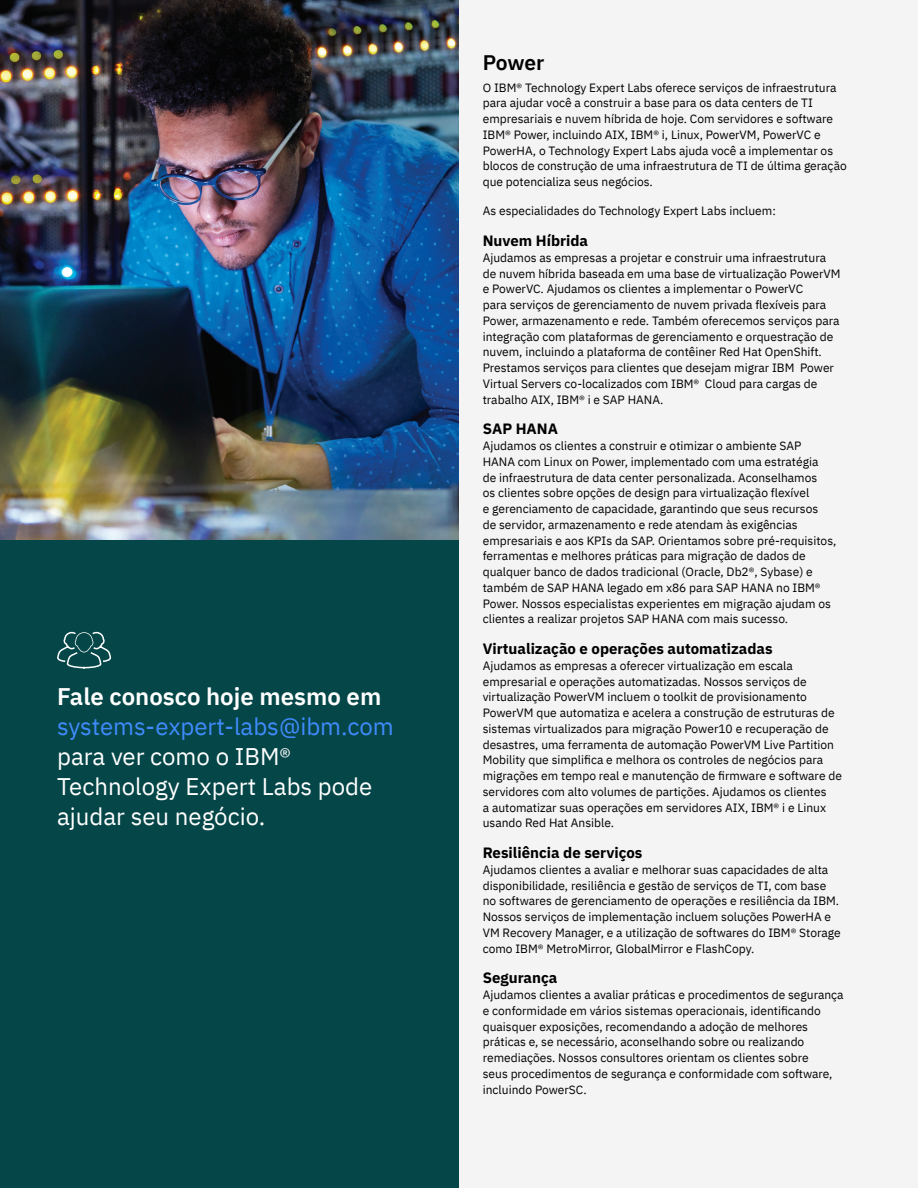
<style>
.page{position:relative;width:918px;height:1188px;background:#f4f4f4}
.page>*{position:absolute;margin:0;border:0;box-sizing:border-box;transform-origin:0 0}
.Subhead{font:24px/30px "IBM Plex Sans";color:#fff}
.Subhead-2{font:600 21px "IBM Plex Sans";letter-spacing:-.01em;color:#000}
.t1{font:700 15px "IBM Plex Sans";color:#000}
.t2{font:12px/15.8px "IBM Plex Sans";color:#000}
.s1{font-weight:600}
.s2{color:#408bfc}
</style>
<div class="page">
<div style="left:0;top:0;width:459px;height:1188px;background:#054648"></div>
<img style="left:0;top:0;width:459px;height:540px">
<svg style="left:57px;top:631px;width:55px;height:38px"></svg>
<p class="Subhead" style="left:57px;top:680px;width:338px"><span class="s1">Fale conosco hoje mesmo em </span><span class="s2">systems-expert-labs@ibm.com </span>para ver como o IBM®<br>Technology Expert Labs pode ajudar seu negócio.</p>
<p class="Subhead-2" style="left:483px;top:46px;width:63px">Power</p>
<p class="t2" style="left:483px;top:78px;width:366px">O IBM® Technology Expert Labs oferece serviços de infraestrutura para ajudar você a construir a base para os data centers de TI empresariais e nuvem híbrida de hoje. Com servidores e software IBM® Power, incluindo AIX, IBM® i, Linux, PowerVM, PowerVC e PowerHA, o Technology Expert Labs ajuda você a implementar os blocos de construção de uma infraestrutura de TI de última geração que potencializa seus negócios.</p>
<p class="t2" style="left:483px;top:202px;width:295px">As especialidades do Technology Expert Labs incluem:</p>
<p class="t1" style="left:483px;top:229px;width:107px">Nuvem Híbrida</p>
<p class="t2" style="left:483px;top:249px;width:359px">Ajudamos as empresas a projetar e construir uma infraestrutura de nuvem híbrida baseada em uma base de virtualização PowerVM e PowerVC. Ajudamos os clientes a implementar o PowerVC<br>para serviços de gerenciamento de nuvem privada flexíveis para Power, armazenamento e rede. Também oferecemos serviços para integração com plataformas de gerenciamento e orquestração de nuvem, incluindo a plataforma de contêiner Red Hat OpenShift.<br>Prestamos serviços para clientes que desejam migrar IBM Power Virtual Servers co-localizados com IBM® Cloud para cargas de trabalho AIX, IBM® i e SAP HANA.</p>
<p class="t1" style="left:483px;top:417px;width:77px">SAP HANA</p>
<p class="t2" style="left:483px;top:437px;width:355px">Ajudamos os clientes a construir e otimizar o ambiente SAP HANA com Linux on Power, implementado com uma estratégia<br>de infraestrutura de data center personalizada. Aconselhamos<br>os clientes sobre opções de design para virtualização flexível<br>e gerenciamento de capacidade, garantindo que seus recursos<br>de servidor, armazenamento e rede atendam às exigências empresariais e aos KPIs da SAP. Orientamos sobre pré-requisitos, ferramentas e melhores práticas para migração de dados de qualquer banco de dados tradicional (Oracle, Db2®, Sybase) e também de SAP HANA legado em x86 para SAP HANA no IBM® Power. Nossos especialistas experientes em migração ajudam os clientes a realizar projetos SAP HANA com mais sucesso.</p>
<p class="t1" style="left:483px;top:637px;width:291px">Virtualização e operações automatizadas</p>
<p class="t2" style="left:483px;top:657px;width:361px">Ajudamos as empresas a oferecer virtualização em escala empresarial e operações automatizadas. Nossos serviços de virtualização PowerVM incluem o toolkit de provisionamento PowerVM que automatiza e acelera a construção de estruturas de sistemas virtualizados para migração Power10 e recuperação de desastres, uma ferramenta de automação PowerVM Live Partition Mobility que simplifica e melhora os controles de negócios para migrações em tempo real e manutenção de firmware e software de servidores com alto volumes de partições. Ajudamos os clientes<br>a automatizar suas operações em servidores AIX, IBM® i e Linux usando Red Hat Ansible.</p>
<p class="t1" style="left:483px;top:841px;width:161px">Resiliência de serviços</p>
<p class="t2" style="left:483px;top:861px;width:359px">Ajudamos clientes a avaliar e melhorar suas capacidades de alta disponibilidade, resiliência e gestão de serviços de TI, com base no softwares de gerenciamento de operações e resiliência da IBM.<br>Nossos serviços de implementação incluem soluções PowerHA e VM Recovery Manager, e a utilização de softwares do IBM® Storage como IBM® MetroMirror, GlobalMirror e FlashCopy.</p>
<p class="t1" style="left:483px;top:966px;width:76px">Segurança</p>
<p class="t2" style="left:483px;top:986px;width:362px">Ajudamos clientes a avaliar práticas e procedimentos de segurança e conformidade em vários sistemas operacionais, identificando quaisquer exposições, recomendando a adoção de melhores práticas e, se necessário, aconselhando sobre ou realizando remediações. Nossos consultores orientam os clientes sobre<br>seus procedimentos de segurança e conformidade com software, incluindo PowerSC.</p>
</div>
